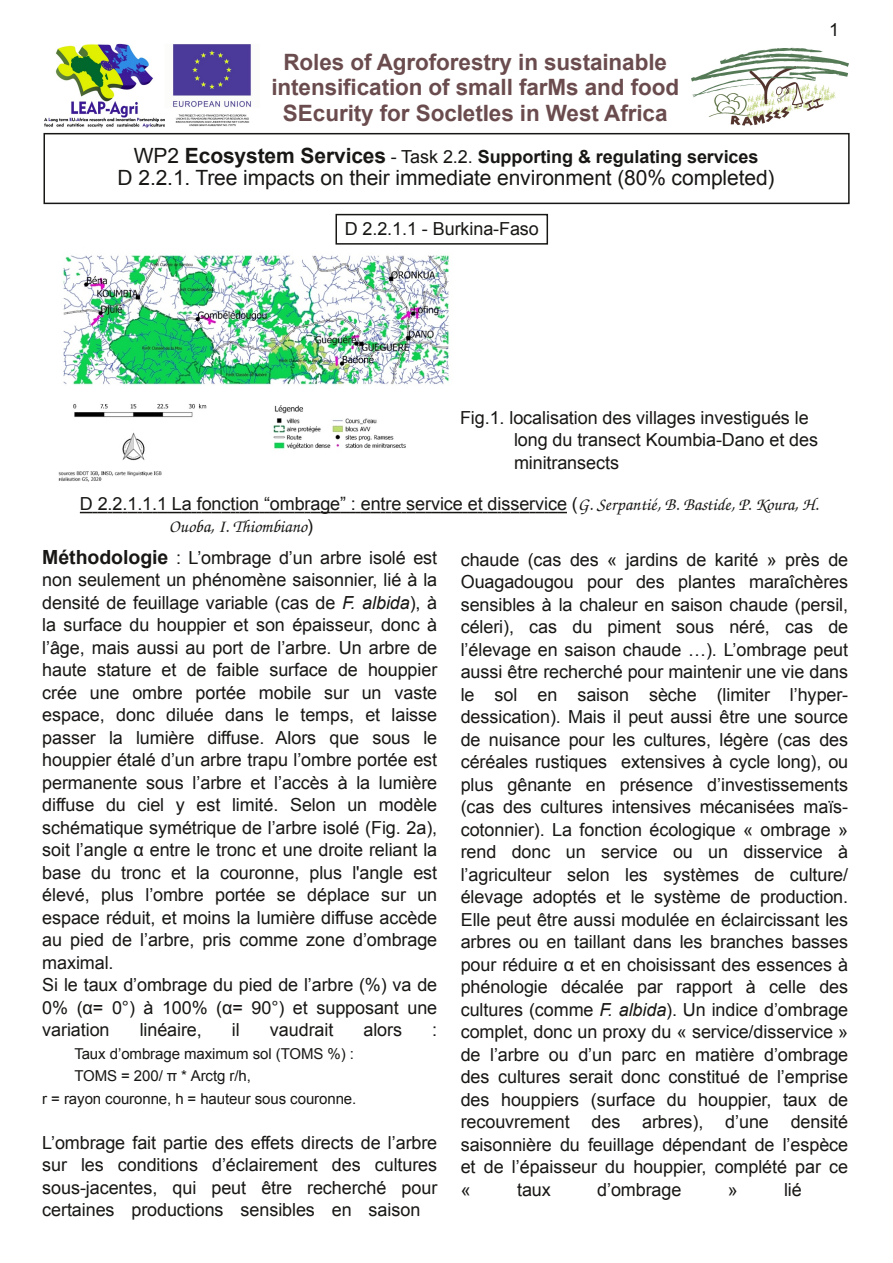
<style>
.page{position:relative;width:893px;height:1263px;background:#fff}
.page>*{position:absolute;margin:0;border:0;box-sizing:border-box;transform-origin:0 0}
.t1{font:700 22.5px/25.5px "Arial";letter-spacing:-.005em;color:#6b4c4e;text-align:center}
.t2{font:21px "Arial";letter-spacing:-.005em;color:#181715}
.t3{font:18px/22.5px "Arial";letter-spacing:-.005em;color:#181715}
.t4{font:700 18px "Arial";color:#181715}
.t5{font:italic 500 18px "URW Chancery L";color:#181715}
.t6{font:15px "Arial";letter-spacing:-.005em;color:#181715}
.s1{font-weight:400;font-size:21px}
.s2{font-size:21px}
.s3{font-weight:400}
.s4{font-family:"URW Chancery L";font-weight:500;font-style:italic}
.s5{font-family:"Arial";font-weight:400;font-style:normal}
.s6{font-weight:700;font-size:19.5px}
.s7{font-style:italic}
</style>
<div class="page">
<img style="left:692px;top:47px;width:157px;height:79px">
<img style="left:45px;top:44px;width:206px;height:84px">
<svg style="left:80px;top:512px;width:487px;height:1px"></svg>
<img style="left:50px;top:204px;width:407px;height:278px">
<div style="left:335px;top:214px;width:213px;height:31px;border:2px solid #181715"></div>
<div style="left:44px;top:133px;width:806px;height:71px;border:2px solid #181715"></div>
<p class="t1" style="left:271px;top:49px;width:409px">Roles of Agroforestry in sustainable intensification of small farMs and food<br>SEcurity for SocIetIes in West Africa</p>
<p class="t4" style="left:134px;top:147px;width:626px"><span class="s1">WP2</span> <span class="s2">Ecosystem Services</span> <span class="s3">- Task 2.2.</span> Supporting &amp; regulating services</p>
<p class="t2" style="left:118px;top:166px;width:658px">D 2.2.1. Tree impacts on their immediate environment (80% completed)</p>
<p class="t3" style="left:345px;top:218px;width:196px">D 2.2.1.1 - Burkina-Faso</p>
<p class="t3" style="left:829px;top:19px;width:12px">1</p>
<p class="t3" style="left:514px;top:406px;width:306px;text-indent:-54px">Fig.1. localisation des villages investigués le long du transect Koumbia-Dano et des minitransects</p>
<p class="t3" style="left:80px;top:492px;width:740px">D 2.2.1.1.1 La fonction “ombrage” : entre service et disservice (<span class="s4">G. Serpantié, B. Bastide, P. Koura, H.</span></p>
<p class="t5" style="left:169px;top:520px;width:146px">Ouoba, I. Thiombiano<span class="s5">)</span></p>
<p class="t3" style="left:42px;top:546px;width:397px"><span class="s6">Méthodologie</span> : L’ombrage d’un arbre isolé est non seulement un phénomène saisonnier, lié à la densité de feuillage variable (cas de <span class="s7">F. albida</span>), à la surface du houppier et son épaisseur, donc à l’âge, mais aussi au port de l’arbre. Un arbre de haute stature et de faible surface de houppier crée une ombre portée mobile sur un vaste espace, donc diluée dans le temps, et laisse passer la lumière diffuse. Alors que sous le houppier étalé d’un arbre trapu l’ombre portée est permanente sous l’arbre et l’accès à la lumière diffuse du ciel y est limité. Selon un modèle schématique symétrique de l’arbre isolé (Fig. 2a), soit l’angle α entre le tronc et une droite reliant la base du tronc et la couronne, plus l'angle est élevé, plus l’ombre portée se déplace sur un espace réduit, et moins la lumière diffuse accède au pied de l’arbre, pris comme zone d’ombrage maximal.<br>Si le taux d’ombrage du pied de l’arbre (%) va de 0% (α= 0°) à 100% (α= 90°) et supposant une variation</p>
<p class="t3" style="left:461px;top:548px;width:389px;text-align:justify">chaude (cas des « jardins de karité » près de Ouagadougou pour des plantes maraîchères sensibles à la chaleur en saison chaude (persil, céleri), cas du piment sous néré, cas de l’élevage en saison chaude …). L’ombrage peut aussi être recherché pour maintenir une vie dans le sol en saison sèche (limiter l’hyper&shy;dessication). Mais il peut aussi être une source de nuisance pour les cultures, légère (cas des céréales rustiques extensives à cycle long), ou plus gênante en présence d’investissements (cas des cultures intensives mécanisées maïs&shy;cotonnier). La fonction écologique « ombrage » rend donc un service ou un disservice à l’agriculteur selon les systèmes de culture/ élevage adoptés et le système de production.<br>Elle peut être aussi modulée en éclaircissant les arbres ou en taillant dans les branches basses pour réduire α et en choisissant des essences à phénologie décalée par rapport à celle des cultures (comme <span class="s7">F. albida</span>). Un indice d’ombrage complet, donc un proxy du « service/disservice » de l’arbre ou d’un parc en matière d’ombrage des cultures serait donc constitué de l’emprise des houppiers (surface du houppier, taux de recouvrement des arbres), d’une densité saisonnière du feuillage dépendant de l’espèce et de l’épaisseur du houppier, complété par ce «</p>
<p class="t3" style="left:140px;top:1019px;width:64px">linéaire,</p>
<p class="t3" style="left:232px;top:1019px;width:9px">il</p>
<p class="t3" style="left:270px;top:1019px;width:65px">vaudrait</p>
<p class="t3" style="left:363px;top:1019px;width:40px">alors</p>
<p class="t3" style="left:432px;top:1019px;width:6px">:</p>
<p class="t6" style="left:74px;top:1045px;width:281px">Taux d’ombrage maximum sol (TOMS %) :</p>
<p class="t6" style="left:74px;top:1068px;width:178px">TOMS = 200/ π * Arctg r/h,</p>
<p class="t6" style="left:42px;top:1090px;width:316px">r = rayon couronne, h = hauteur sous couronne.</p>
<p class="t3" style="left:42px;top:1131px;width:397px;text-align:justify">L’ombrage fait partie des effets directs de l’arbre sur les conditions d’éclairement des cultures sous-jacentes, qui peut être recherché pour certaines productions sensibles en saison</p>
<p class="t3" style="left:517px;top:1178px;width:35px">taux</p>
<p class="t3" style="left:597px;top:1178px;width:86px">d’ombrage</p>
<p class="t3" style="left:728px;top:1178px;width:12px">»</p>
<p class="t3" style="left:784px;top:1178px;width:19px">lié</p>
</div>
